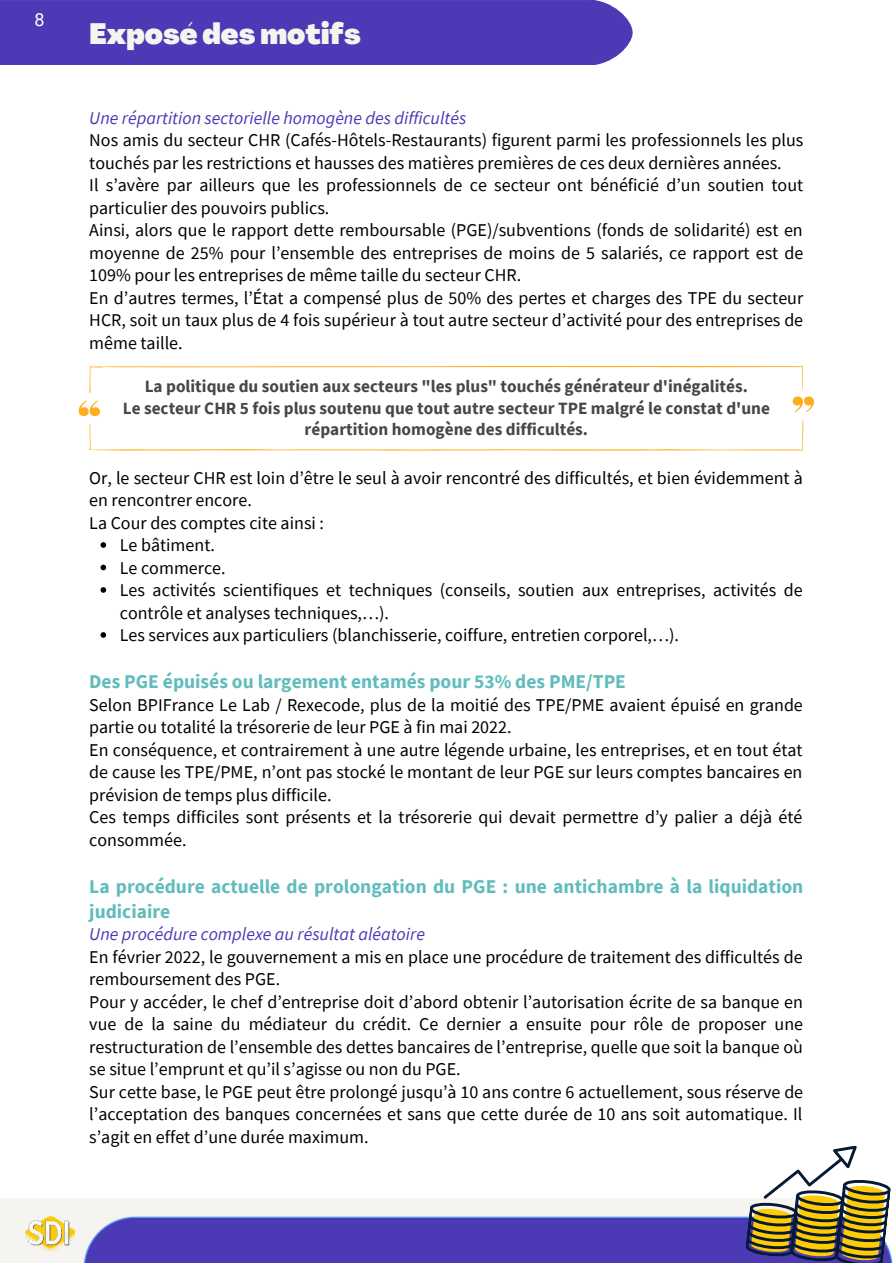
<style>
.page{position:relative;width:893px;height:1264px;background:#fff}
.page>*{position:absolute;margin:0;border:0;box-sizing:border-box;transform-origin:0 0}
.t1{font:900 28.95px "Agrandir";color:#f5f5ef}
.t2{font:700 19.5px/24.8px "Source Sans Pro";color:#62bcbc}
.t3{font:18px/22.5px "Source Sans Pro";color:#000}
.t4{font:italic 18px "Source Sans Pro";color:#4b39b5}
.t5{font:18px "Roboto";color:#fff}
.t6{font:700 17.25px/21.3px "Source Sans Pro";color:#47474a;text-align:center}
</style>
<div class="page">
<div style="left:0;top:1198px;width:835px;height:64px;background:#f6f4f1"></div>
<div style="left:84px;top:1216px;width:808px;height:46px;background:#4b39b5"></div>
<svg style="left:744px;top:1146px;width:148px;height:116px"></svg>
<img style="left:25px;top:1216px;width:49px;height:35px">
<svg style="left:100px;top:542px;width:6px;height:6px"></svg>
<svg style="left:100px;top:564px;width:6px;height:6px"></svg>
<svg style="left:100px;top:587px;width:6px;height:6px"></svg>
<svg style="left:100px;top:632px;width:6px;height:5px"></svg>
<svg style="left:89px;top:366px;width:714px;height:85px"></svg>
<div style="left:73px;top:393px;width:24px;height:30px;background:#fff"></div>
<svg style="left:79px;top:400px;width:21px;height:16px"></svg>
<div style="left:796px;top:390px;width:23px;height:29px;background:#fff"></div>
<svg style="left:792px;top:396px;width:22px;height:16px"></svg>
<div style="left:0;top:0;width:632px;height:65px;background:#4b39b5"></div>
<p class="t5" style="left:34px;top:7px;width:12px">8</p>
<h1 class="t1" style="left:89px;top:15px;width:273px">Exposé des motifs</h1>
<p class="t4" style="left:89px;top:106px;width:378px">Une répartition sectorielle homogène des difficultés</p>
<p class="t3" style="left:89px;top:129px;width:715px">Nos amis du secteur CHR (Cafés-Hôtels-Restaurants) figurent parmi les professionnels les plus touchés par les restrictions et hausses des matières premières de ces deux dernières années.<br>Il s’avère par ailleurs que les professionnels de ce secteur ont bénéficié d’un soutien tout particulier des pouvoirs publics.<br>Ainsi, alors que le rapport dette remboursable (PGE)/subventions (fonds de solidarité) est en moyenne de 25% pour l’ensemble des entreprises de moins de 5 salariés, ce rapport est de 109% pour les entreprises de même taille du secteur CHR.<br>En d’autres termes, l’État a compensé plus de 50% des pertes et charges des TPE du secteur HCR, soit un taux plus de 4 fois supérieur à tout autre secteur d’activité pour des entreprises de même taille.</p>
<p class="t6" style="left:123px;top:375px;width:648px">La politique du soutien aux secteurs "les plus" touchés générateur d'inégalités.<br>Le secteur CHR 5 fois plus soutenu que tout autre secteur TPE malgré le constat d'une répartition homogène des difficultés.</p>
<p class="t3" style="left:89px;top:466px;width:715px">Or, le secteur CHR est loin d’être le seul à avoir rencontré des difficultés, et bien évidemment à en rencontrer encore.<br>La Cour des comptes cite ainsi :</p>
<p class="t3" style="left:120px;top:534px;width:684px">Le bâtiment.<br>Le commerce.<br>Les activités scientifiques et techniques (conseils, soutien aux entreprises, activités de contrôle et analyses techniques,…).<br>Les services aux particuliers (blanchisserie, coiffure, entretien corporel,…).</p>
<p class="t2" style="left:89px;top:669px;width:538px">Des PGE épuisés ou largement entamés pour 53% des PME/TPE</p>
<p class="t3" style="left:89px;top:693px;width:715px">Selon BPIFrance Le Lab / Rexecode, plus de la moitié des TPE/PME avaient épuisé en grande partie ou totalité la trésorerie de leur PGE à fin mai 2022.<br>En conséquence, et contrairement à une autre légende urbaine, les entreprises, et en tout état de cause les TPE/PME, n’ont pas stocké le montant de leur PGE sur leurs comptes bancaires en prévision de temps plus difficile.<br>Ces temps difficiles sont présents et la trésorerie qui devait permettre d’y palier a déjà été consommée.</p>
<p class="t2" style="left:89px;top:873px;width:715px">La procédure actuelle de prolongation du PGE : une antichambre à la liquidation judiciaire</p>
<p class="t4" style="left:89px;top:922px;width:337px">Une procédure complexe au résultat aléatoire</p>
<p class="t3" style="left:89px;top:945px;width:715px">En février 2022, le gouvernement a mis en place une procédure de traitement des difficultés de remboursement des PGE.<br>Pour y accéder, le chef d’entreprise doit d’abord obtenir l’autorisation écrite de sa banque en vue de la saine du médiateur du crédit. Ce dernier a ensuite pour rôle de proposer une restructuration de l’ensemble des dettes bancaires de l’entreprise, quelle que soit la banque où se situe l’emprunt et qu’il s’agisse ou non du PGE.<br>Sur cette base, le PGE peut être prolongé jusqu’à 10 ans contre 6 actuellement, sous réserve de l’acceptation des banques concernées et sans que cette durée de 10 ans soit automatique. Il s’agit en effet d’une durée maximum.</p>
</div>
